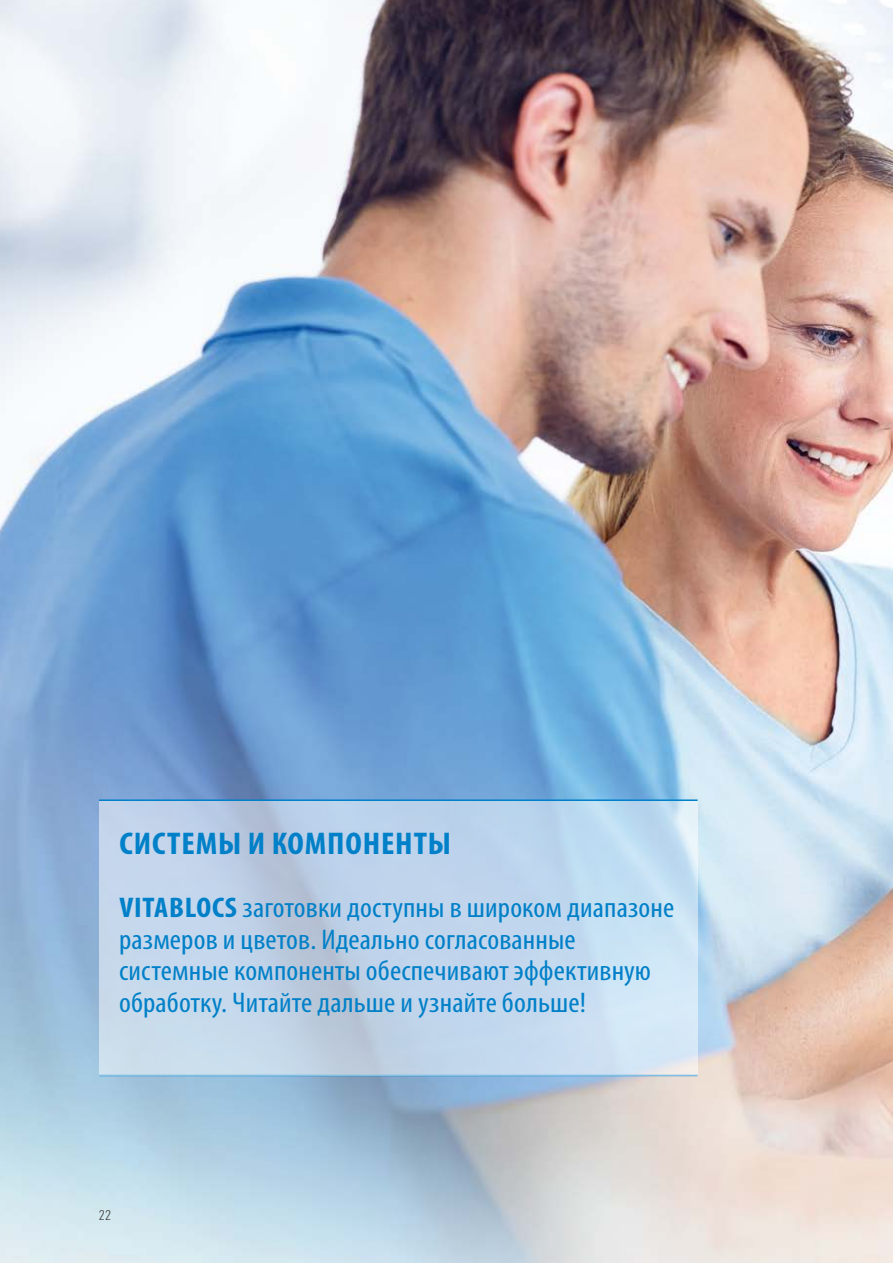
<style>
.page{position:relative;width:893px;height:1263px;background:#fff}
.page>*{position:absolute;margin:0;border:0;box-sizing:border-box;transform-origin:0 0}
.t1{font:700 condensed 31.5px "Myriad Pro";letter-spacing:.025em;color:#0080c8;scale:1.08 1}
.t2{font:condensed 28.5px/31.5px "Myriad Pro";letter-spacing:.005em;color:#0080c8;scale:1.08 1}
.t3{font:300 condensed 13.5px "Univers Next Pro";color:#3b3b3a}
.s1{font-weight:700}
</style>
<div class="page">
<img style="left:0;top:0;width:893px;height:1263px">
<hr style="left:99px;top:799px;width:599px;height:2px;background:#0080c8">
<hr style="left:99px;top:1075px;width:599px;height:1px;background:#0080c8">
<svg style="left:99px;top:801px;width:599px;height:274px;fill:#c1d6ec"></svg>
<p class="t1" style="left:119px;top:826px;width:309px">СИСТЕМЫ И КОМПОНЕНТЫ</p>
<p class="t2" style="left:119px;top:892px;width:515px"><span class="s1">VITABLOCS</span> заготовки доступны в широком диапазоне размеров и цветов. Идеально согласованные системные компоненты обеспечивают эффективную обработку. Читайте дальше и узнайте больше!</p>
<p class="t3" style="left:99px;top:1207px;width:14px">22</p>
</div>
